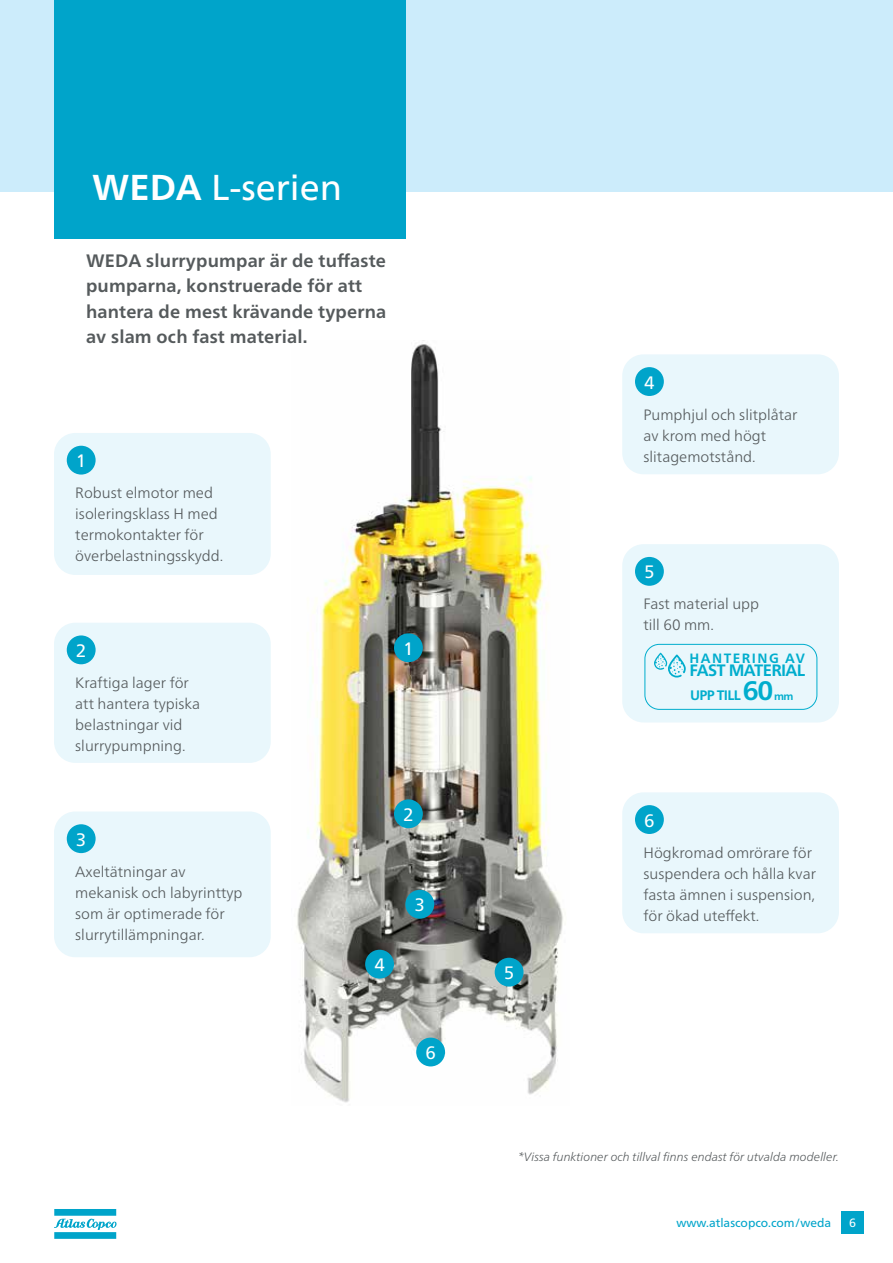
<style>
.page{position:relative;width:893px;height:1263px;background:#fff}
.page>*{position:absolute;margin:0;border:0;box-sizing:border-box;transform-origin:0 0}
.Part_Number_-_Blue_-_Back{font:36px "Neue Frutiger World";color:#fff}
.BODY_TEXT{font:700 18px/25.5px "Neue Frutiger World";letter-spacing:.01em;color:#555a5c}
.Part_Number_-_Blue_-_Back-2{font:18px "Neue Frutiger World";color:#fff}
.t1{font:700 16.5px "Neue Frutiger World";letter-spacing:-.04em;color:#00adcd}
.BODY_TEXT-2{font:300 15px/21px "Neue Frutiger World";color:#555a5c}
.t2{font:700 13.8px "Neue Frutiger World";letter-spacing:-.05em;color:#00adcd}
.t3{font:700 13.5px "Neue Frutiger World";letter-spacing:.11em;color:#00adcd}
.BODY_TEXT-3{font:italic 300 12px "Neue Frutiger World";color:#555a5c}
.t4{font:12px "Neue Frutiger World";color:#00a4ca}
.t5{font:12px "Neue Frutiger World";color:#fff}
.t6{font:700 10.65px "Neue Frutiger World";color:#00adcd}
.s1{font-weight:700}
.s2{font-size:26.7px}
</style>
<div class="page">
<svg style="left:54px;top:1209px;width:63px;height:30px"></svg>
<div style="left:841px;top:1211px;width:23px;height:23px;background:#00a4ca"></div>
<div style="left:0;top:0;width:893px;height:191px;background:#ccecfb"></div>
<img style="left:296px;top:340px;width:267px;height:763px">
<div style="left:54px;top:0;width:351px;height:238px;background:#00a4ca"></div>
<div style="left:394px;top:633px;width:29px;height:29px;background:#00a4ca;border-radius:50%"></div>
<div style="left:394px;top:799px;width:29px;height:29px;background:#00a4ca;border-radius:50%"></div>
<div style="left:405px;top:890px;width:29px;height:29px;background:#00a4ca;border-radius:50%"></div>
<div style="left:365px;top:950px;width:29px;height:28px;background:#00a4ca;border-radius:50%"></div>
<div style="left:495px;top:958px;width:28px;height:28px;background:#00a4ca;border-radius:50%"></div>
<div style="left:416px;top:1037px;width:29px;height:29px;background:#00a4ca;border-radius:50%"></div>
<div style="left:54px;top:433px;width:217px;height:142px;background:#e9f7fc;border-radius:21px"></div>
<div style="left:67px;top:446px;width:29px;height:29px;background:#00a4ca;border-radius:50%"></div>
<div style="left:54px;top:623px;width:217px;height:140px;background:#e9f7fc;border-radius:21px"></div>
<div style="left:67px;top:635px;width:29px;height:29px;background:#00a4ca;border-radius:50%"></div>
<div style="left:54px;top:811px;width:217px;height:146px;background:#e9f7fc;border-radius:21px"></div>
<div style="left:67px;top:824px;width:29px;height:29px;background:#00a4ca;border-radius:50%"></div>
<div style="left:622px;top:792px;width:217px;height:141px;background:#e9f7fc;border-radius:21px"></div>
<div style="left:635px;top:805px;width:29px;height:29px;background:#00a4ca;border-radius:50%"></div>
<div style="left:622px;top:354px;width:217px;height:120px;background:#e9f7fc;border-radius:21px"></div>
<div style="left:635px;top:367px;width:29px;height:29px;background:#00a4ca;border-radius:50%"></div>
<div style="left:622px;top:544px;width:217px;height:178px;background:#e9f7fc;border-radius:21px"></div>
<div style="left:635px;top:557px;width:29px;height:29px;background:#00a4ca;border-radius:50%"></div>
<div style="left:644px;top:644px;width:173px;height:66px;border:1px solid #00adcd;border-radius:14px"></div>
<svg style="left:654px;top:653px;width:32px;height:24px"></svg>
<p class="Part_Number_-_Blue_-_Back" style="left:92px;top:159px;width:251px"><span class="s1">WEDA</span> L-serien</p>
<p class="BODY_TEXT" style="left:86px;top:247px;width:302px">WEDA slurrypumpar är de tuffaste pumparna, konstruerade för att hantera de mest krävande typerna av slam och fast material.</p>
<p class="Part_Number_-_Blue_-_Back-2" style="left:76px;top:447px;width:12px">1</p>
<p class="BODY_TEXT-2" style="left:75px;top:482px;width:150px">Robust elmotor med isoleringsklass H med termokontakter för överbelastningsskydd.</p>
<p class="Part_Number_-_Blue_-_Back-2" style="left:76px;top:636px;width:12px">2</p>
<p class="BODY_TEXT-2" style="left:75px;top:672px;width:126px">Kraftiga lager för att hantera typiska belastningar vid slurrypumpning.</p>
<p class="Part_Number_-_Blue_-_Back-2" style="left:76px;top:825px;width:12px">3</p>
<p class="BODY_TEXT-2" style="left:75px;top:861px;width:169px">Axeltätningar av mekanisk och labyrinttyp som är optimerade för slurrytillämpningar.</p>
<p class="Part_Number_-_Blue_-_Back-2" style="left:403px;top:634px;width:12px">1</p>
<p class="Part_Number_-_Blue_-_Back-2" style="left:403px;top:800px;width:12px">2</p>
<p class="Part_Number_-_Blue_-_Back-2" style="left:374px;top:951px;width:12px">4</p>
<p class="Part_Number_-_Blue_-_Back-2" style="left:415px;top:891px;width:12px">3</p>
<p class="Part_Number_-_Blue_-_Back-2" style="left:425px;top:1038px;width:12px">6</p>
<p class="Part_Number_-_Blue_-_Back-2" style="left:644px;top:368px;width:12px">4</p>
<p class="BODY_TEXT-2" style="left:643px;top:404px;width:156px">Pumphjul och slitplåtar av krom med högt slitagemotstånd.</p>
<p class="Part_Number_-_Blue_-_Back-2" style="left:644px;top:558px;width:12px">5</p>
<p class="BODY_TEXT-2" style="left:643px;top:594px;width:117px">Fast material upp till 60 mm.</p>
<p class="t3" style="left:689px;top:646px;width:117px">HANTERING AV</p>
<p class="t1" style="left:689px;top:656px;width:117px">FAST MATERIAL</p>
<p class="t2" style="left:690px;top:683px;width:85px">UPP TILL <span class="s2">60</span></p>
<p class="t6" style="left:774px;top:687px;width:21px">mm</p>
<p class="Part_Number_-_Blue_-_Back-2" style="left:644px;top:806px;width:12px">6</p>
<p class="Part_Number_-_Blue_-_Back-2" style="left:504px;top:959px;width:12px">5</p>
<p class="BODY_TEXT-2" style="left:643px;top:842px;width:174px">Högkromad omrörare för suspendera och hålla kvar fasta ämnen i suspension, för ökad uteffekt.</p>
<p class="BODY_TEXT-3" style="left:518px;top:1147px;width:322px">*Vissa funktioner och tillval finns endast för utvalda modeller.</p>
<p class="t4" style="left:676px;top:1213px;width:156px">www.atlascopco.com/weda</p>
<p class="t5" style="left:849px;top:1214px;width:8px">6</p>
</div>
